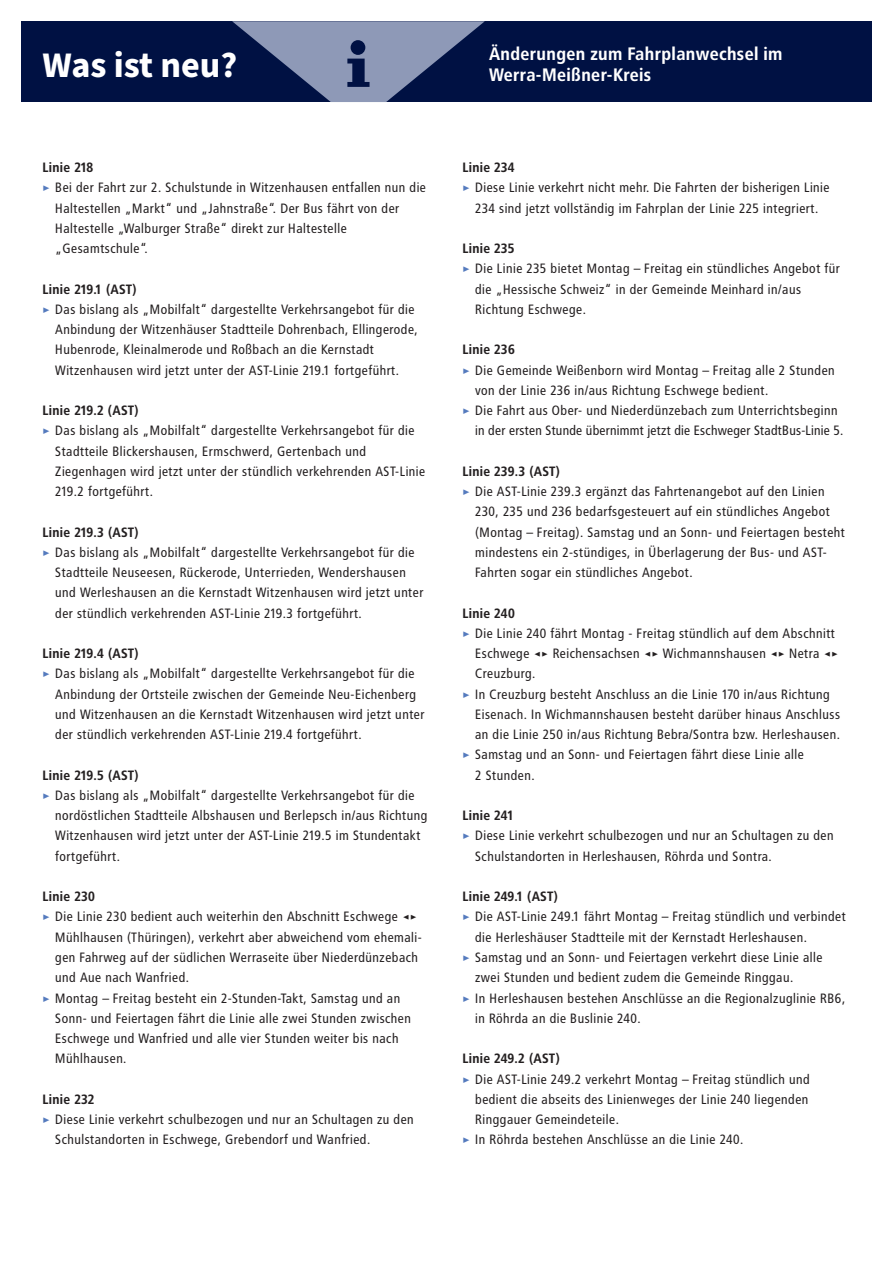
<style>
.page{position:relative;width:893px;height:1263px;background:#fff}
.page>*{position:absolute;margin:0;border:0;box-sizing:border-box;transform-origin:0 0}
.t1{font:700 36px "Source Sans Pro";color:#fff}
.t2{font:700 18px/21.6px "Transit OT";color:#fff}
.t3{font:13.5px "Transit OT";color:#231f20}
.t4{font:700 13.5px "Transit OT";color:#231f20}
.t5{font:13.5px "Transit OT";letter-spacing:-.02em;color:#231f20}
.s1{font-weight:700;color:#557bbe}
</style>
<div class="page">
<div style="left:21px;top:21px;width:851px;height:81px;background:#001143"></div>
<svg style="left:232px;top:21px;width:253px;height:81px"></svg>
<h1 class="t1" style="left:43px;top:40px;width:196px">Was ist neu?</h1>
<h2 class="t2" style="left:489px;top:43px;width:295px">Änderungen zum Fahrplanwechsel im<br>Werra-Meißner-Kreis</h2>
<p class="t4" style="left:43px;top:160px;width:53px">Linie 218</p>
<p class="t3" style="left:43px;top:180px;width:385px"><span class="s1">▸</span> Bei der Fahrt zur 2. Schulstunde in Witzenhausen entfallen nun die</p>
<p class="t3" style="left:55px;top:200px;width:346px">Haltestellen „Markt“ und „Jahnstraße“. Der Bus fährt von der</p>
<p class="t3" style="left:55px;top:220px;width:293px">Haltestelle „Walburger Straße“ direkt zur Haltestelle</p>
<p class="t3" style="left:55px;top:241px;width:94px">„Gesamtschule“.</p>
<p class="t4" style="left:43px;top:281px;width:96px">Linie 219.1 (AST)</p>
<p class="t3" style="left:43px;top:301px;width:374px"><span class="s1">▸</span> Das bislang als „Mobilfalt“ dargestellte Verkehrsangebot für die</p>
<p class="t3" style="left:55px;top:322px;width:365px">Anbindung der Witzenhäuser Stadtteile Dohrenbach, Ellingerode,</p>
<p class="t3" style="left:55px;top:342px;width:321px">Hubenrode, Kleinalmerode und Roßbach an die Kernstadt</p>
<p class="t3" style="left:55px;top:362px;width:346px">Witzenhausen wird jetzt unter der AST-Linie 219.1 fortgeführt.</p>
<p class="t4" style="left:43px;top:403px;width:98px">Linie 219.2 (AST)</p>
<p class="t3" style="left:43px;top:423px;width:374px"><span class="s1">▸</span> Das bislang als „Mobilfalt“ dargestellte Verkehrsangebot für die</p>
<p class="t3" style="left:55px;top:443px;width:313px">Stadtteile Blickershausen, Ermschwerd, Gertenbach und</p>
<p class="t3" style="left:55px;top:463px;width:372px">Ziegenhagen wird jetzt unter der stündlich verkehrenden AST-Linie</p>
<p class="t3" style="left:55px;top:484px;width:100px">219.2 fortgeführt.</p>
<p class="t4" style="left:43px;top:524px;width:98px">Linie 219.3 (AST)</p>
<p class="t3" style="left:43px;top:544px;width:374px"><span class="s1">▸</span> Das bislang als „Mobilfalt“ dargestellte Verkehrsangebot für die</p>
<p class="t3" style="left:55px;top:565px;width:353px">Stadtteile Neuseesen, Rückerode, Unterrieden, Wendershausen</p>
<p class="t3" style="left:55px;top:585px;width:370px">und Werleshausen an die Kernstadt Witzenhausen wird jetzt unter</p>
<p class="t3" style="left:55px;top:605px;width:309px">der stündlich verkehrenden AST-Linie 219.3 fortgeführt.</p>
<p class="t4" style="left:43px;top:646px;width:98px">Linie 219.4 (AST)</p>
<p class="t3" style="left:43px;top:666px;width:374px"><span class="s1">▸</span> Das bislang als „Mobilfalt“ dargestellte Verkehrsangebot für die</p>
<p class="t3" style="left:55px;top:686px;width:363px">Anbindung der Ortsteile zwischen der Gemeinde Neu-Eichenberg</p>
<p class="t3" style="left:55px;top:706px;width:371px">und Witzenhausen an die Kernstadt Witzenhausen wird jetzt unter</p>
<p class="t3" style="left:55px;top:727px;width:308px">der stündlich verkehrenden AST-Linie 219.4 fortgeführt.</p>
<p class="t4" style="left:43px;top:767px;width:98px">Linie 219.5 (AST)</p>
<p class="t3" style="left:43px;top:787px;width:374px"><span class="s1">▸</span> Das bislang als „Mobilfalt“ dargestellte Verkehrsangebot für die</p>
<p class="t3" style="left:55px;top:808px;width:374px">nordöstlichen Stadtteile Albshausen und Berlepsch in/aus Richtung</p>
<p class="t3" style="left:55px;top:828px;width:367px">Witzenhausen wird jetzt unter der AST-Linie 219.5 im Stundentakt</p>
<p class="t3" style="left:55px;top:848px;width:67px">fortgeführt.</p>
<p class="t4" style="left:43px;top:889px;width:54px">Linie 230</p>
<p class="t3" style="left:43px;top:909px;width:376px"><span class="s1">▸</span> Die Linie 230 bedient auch weiterhin den Abschnitt Eschwege ◂▸</p>
<p class="t3" style="left:55px;top:929px;width:369px">Mühlhausen (Thüringen), verkehrt aber abweichend vom ehemali-</p>
<p class="t3" style="left:55px;top:949px;width:365px">gen Fahrweg auf der südlichen Werraseite über Niederdünzebach</p>
<p class="t3" style="left:55px;top:970px;width:136px">und Aue nach Wanfried.</p>
<p class="t3" style="left:43px;top:990px;width:360px"><span class="s1">▸</span> Montag – Freitag besteht ein 2-Stunden-Takt, Samstag und an</p>
<p class="t3" style="left:55px;top:1010px;width:358px">Sonn- und Feiertagen fährt die Linie alle zwei Stunden zwischen</p>
<p class="t3" style="left:55px;top:1030px;width:345px">Eschwege und Wanfried und alle vier Stunden weiter bis nach</p>
<p class="t3" style="left:55px;top:1051px;width:73px">Mühlhausen.</p>
<p class="t4" style="left:43px;top:1091px;width:54px">Linie 232</p>
<p class="t3" style="left:43px;top:1111px;width:373px"><span class="s1">▸</span> Diese Linie verkehrt schulbezogen und nur an Schultagen zu den</p>
<p class="t3" style="left:55px;top:1132px;width:317px">Schulstandorten in Eschwege, Grebendorf und Wanfried.</p>
<p class="t4" style="left:462px;top:160px;width:54px">Linie 234</p>
<p class="t3" style="left:462px;top:180px;width:369px"><span class="s1">▸</span> Diese Linie verkehrt nicht mehr. Die Fahrten der bisherigen Linie</p>
<p class="t3" style="left:475px;top:200px;width:345px">234 sind jetzt vollständig im Fahrplan der Linie 225 integriert.</p>
<p class="t4" style="left:462px;top:241px;width:54px">Linie 235</p>
<p class="t3" style="left:462px;top:261px;width:379px"><span class="s1">▸</span> Die Linie 235 bietet Montag – Freitag ein stündliches Angebot für</p>
<p class="t3" style="left:475px;top:281px;width:328px">die „Hessische Schweiz“ in der Gemeinde Meinhard in/aus</p>
<p class="t3" style="left:475px;top:301px;width:113px">Richtung Eschwege.</p>
<p class="t4" style="left:462px;top:342px;width:54px">Linie 236</p>
<p class="t3" style="left:462px;top:362px;width:374px"><span class="s1">▸</span> Die Gemeinde Weißenborn wird Montag – Freitag alle 2 Stunden</p>
<p class="t3" style="left:475px;top:382px;width:295px">von der Linie 236 in/aus Richtung Eschwege bedient.</p>
<p class="t3" style="left:462px;top:403px;width:377px"><span class="s1">▸</span> Die Fahrt aus Ober- und Niederdünzebach zum Unterrichtsbeginn</p>
<p class="t5" style="left:475px;top:423px;width:370px">in der ersten Stunde übernimmt jetzt die Eschweger StadtBus-Linie 5.</p>
<p class="t4" style="left:462px;top:463px;width:99px">Linie 239.3 (AST)</p>
<p class="t3" style="left:462px;top:484px;width:364px"><span class="s1">▸</span> Die AST-Linie 239.3 ergänzt das Fahrtenangebot auf den Linien</p>
<p class="t3" style="left:475px;top:504px;width:357px">230, 235 und 236 bedarfsgesteuert auf ein stündliches Angebot</p>
<p class="t3" style="left:475px;top:524px;width:372px">(Montag – Freitag). Samstag und an Sonn- und Feiertagen besteht</p>
<p class="t3" style="left:475px;top:544px;width:354px">mindestens ein 2-stündiges, in Überlagerung der Bus- und AST-</p>
<p class="t3" style="left:475px;top:565px;width:220px">Fahrten sogar ein stündliches Angebot.</p>
<p class="t4" style="left:462px;top:605px;width:54px">Linie 240</p>
<p class="t3" style="left:462px;top:625px;width:375px"><span class="s1">▸</span> Die Linie 240 fährt Montag - Freitag stündlich auf dem Abschnitt</p>
<p class="t3" style="left:475px;top:646px;width:365px">Eschwege ◂▸ Reichensachsen ◂▸ Wichmannshausen ◂▸ Netra ◂▸</p>
<p class="t3" style="left:475px;top:666px;width:62px">Creuzburg.</p>
<p class="t3" style="left:462px;top:686px;width:369px"><span class="s1">▸</span> In Creuzburg besteht Anschluss an die Linie 170 in/aus Richtung</p>
<p class="t3" style="left:475px;top:706px;width:367px">Eisenach. In Wichmannshausen besteht darüber hinaus Anschluss</p>
<p class="t3" style="left:475px;top:727px;width:367px">an die Linie 250 in/aus Richtung Bebra/Sontra bzw. Herleshausen.</p>
<p class="t3" style="left:462px;top:747px;width:343px"><span class="s1">▸</span> Samstag und an Sonn- und Feiertagen fährt diese Linie alle</p>
<p class="t3" style="left:475px;top:767px;width:62px">2 Stunden.</p>
<p class="t4" style="left:462px;top:808px;width:53px">Linie 241</p>
<p class="t3" style="left:462px;top:828px;width:373px"><span class="s1">▸</span> Diese Linie verkehrt schulbezogen und nur an Schultagen zu den</p>
<p class="t3" style="left:475px;top:848px;width:299px">Schulstandorten in Herleshausen, Röhrda und Sontra.</p>
<p class="t4" style="left:462px;top:889px;width:97px">Linie 249.1 (AST)</p>
<p class="t3" style="left:462px;top:909px;width:385px"><span class="s1">▸</span> Die AST-Linie 249.1 fährt Montag – Freitag stündlich und verbindet</p>
<p class="t3" style="left:475px;top:929px;width:334px">die Herleshäuser Stadtteile mit der Kernstadt Herleshausen.</p>
<p class="t3" style="left:462px;top:949px;width:362px"><span class="s1">▸</span> Samstag und an Sonn- und Feiertagen verkehrt diese Linie alle</p>
<p class="t3" style="left:475px;top:970px;width:320px">zwei Stunden und bedient zudem die Gemeinde Ringgau.</p>
<p class="t3" style="left:462px;top:990px;width:385px"><span class="s1">▸</span> In Herleshausen bestehen Anschlüsse an die Regionalzuglinie RB6,</p>
<p class="t3" style="left:475px;top:1010px;width:168px">in Röhrda an die Buslinie 240.</p>
<p class="t4" style="left:462px;top:1051px;width:99px">Linie 249.2 (AST)</p>
<p class="t3" style="left:462px;top:1071px;width:349px"><span class="s1">▸</span> Die AST-Linie 249.2 verkehrt Montag – Freitag stündlich und</p>
<p class="t3" style="left:475px;top:1091px;width:335px">bedient die abseits des Linienweges der Linie 240 liegenden</p>
<p class="t3" style="left:475px;top:1111px;width:146px">Ringgauer Gemeindeteile.</p>
<p class="t3" style="left:462px;top:1132px;width:283px"><span class="s1">▸</span> In Röhrda bestehen Anschlüsse an die Linie 240.</p>
</div>
